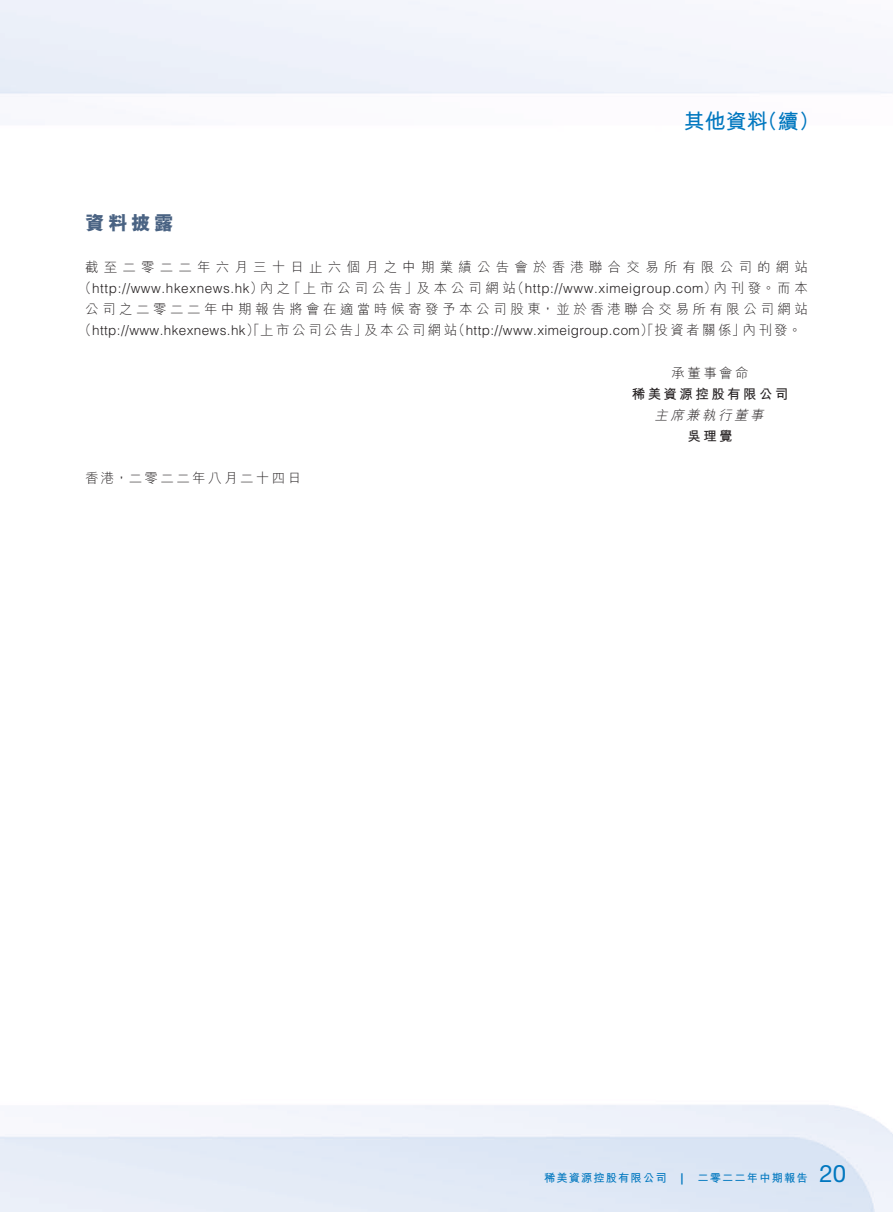
<style>
.page{position:relative;width:893px;height:1212px;background:#fff}
.page>*{position:absolute;margin:0;border:0;box-sizing:border-box;transform-origin:0 0}
.t1{font:24px "Helvetica Neue LT Std";color:#0077bf}
.t2{font:700 21px "M Hei HK";color:#0077bf}
._01_Heading_1{font:800 19.5px "M Hei HK";color:#4a6383}
._00_Body_text{font:300 13.5px "Helvetica LT Std";letter-spacing:.035em;color:#231f20}
._00_Body_text-2{font:300 13.5px "M Hei HK";letter-spacing:.26em;color:#231f20}
._00_Body_text-3{font:300 13.5px/21px "M Hei HK";letter-spacing:.385em;color:#231f20;text-align:right}
._00_Body_text-4{font:300 13.5px "M Hei HK";letter-spacing:.18em;color:#231f20}
._00_Body_text-5{font:700 13.5px "M Hei HK";letter-spacing:.18em;color:#231f20}
._00_Body_text-6{font:italic 300 13.5px "M Hei HK";color:#231f20}
.t3{font:700 11.25px "M Hei HK";letter-spacing:.1em;color:#0077bf}
.t4{font:700 11.25px "Helvetica LT Std";color:#0077bf}
.s1{font-family:"M Hei HK"}
</style>
<div class="page">
<h2 class="t2" style="left:684px;top:106px;width:85px">其他資料</h2>
<h2 class="t2" style="left:757px;top:106px;width:64px">（續(</h2>
<p class="_01_Heading_1" style="left:85px;top:213px;width:90px">資料披露</p>
<p class="_00_Body_text-3" style="left:85px;top:257px;width:724px">截至二零二二年六月三十日止六個月之中期業績公告會於香港聯合交易所有限公司的網站內刊發。而本</p>
<p class="_00_Body_text-2" style="left:287px;top:281px;width:230px">「上市公司公告」及本公司網站</p>
<p class="_00_Body_text" style="left:78px;top:280px;width:187px"><span class="s1">（</span>http://www.hkexnews.hk<span class="s1">）</span></p>
<p class="_00_Body_text-2" style="left:85px;top:302px;width:724px">公司之二零二二年中期報告將會在適當時候寄發予本公司股東，並於香港聯合交易所有限公司網站</p>
<p class="_00_Body_text-2" style="left:742px;top:323px;width:61px">內刊發。</p>
<p class="_00_Body_text" style="left:511px;top:280px;width:208px"><span class="s1">（</span>http://www.ximeigroup.com<span class="s1">）</span></p>
<p class="_00_Body_text-2" style="left:260px;top:281px;width:32px">內之</p>
<p class="_00_Body_text-2" style="left:364px;top:323px;width:95px">及本公司網站</p>
<p class="_00_Body_text" style="left:78px;top:322px;width:290px"><span class="s1">（</span>http://www.hkexnews.hk<span class="s1">）「上市公司公告」</span></p>
<p class="_00_Body_text" style="left:452px;top:322px;width:295px"><span class="s1">（</span>http://www.ximeigroup.com<span class="s1">）「投資者關係」</span></p>
<p class="_00_Body_text-4" style="left:85px;top:471px;width:218px">香港，二零二二年八月二十四日</p>
<p class="_00_Body_text-2" style="left:672px;top:366px;width:79px">承董事會命</p>
<p class="_00_Body_text-5" style="left:632px;top:384px;width:158px">稀美資源控股有限公司</p>
<p class="_00_Body_text-6" style="left:654px;top:408px;width:114px">主席兼執行董事</p>
<p class="_00_Body_text-5" style="left:687px;top:426px;width:47px">吳理覺</p>
<p class="t3" style="left:544px;top:1170px;width:124px">稀美資源控股有限公司</p>
<p class="t4" style="left:680px;top:1171px;width:5px">|</p>
<p class="t3" style="left:697px;top:1170px;width:112px">二零二二年中期報告</p>
<h1 class="t1" style="left:819px;top:1159px;width:28px">20</h1>
</div>
